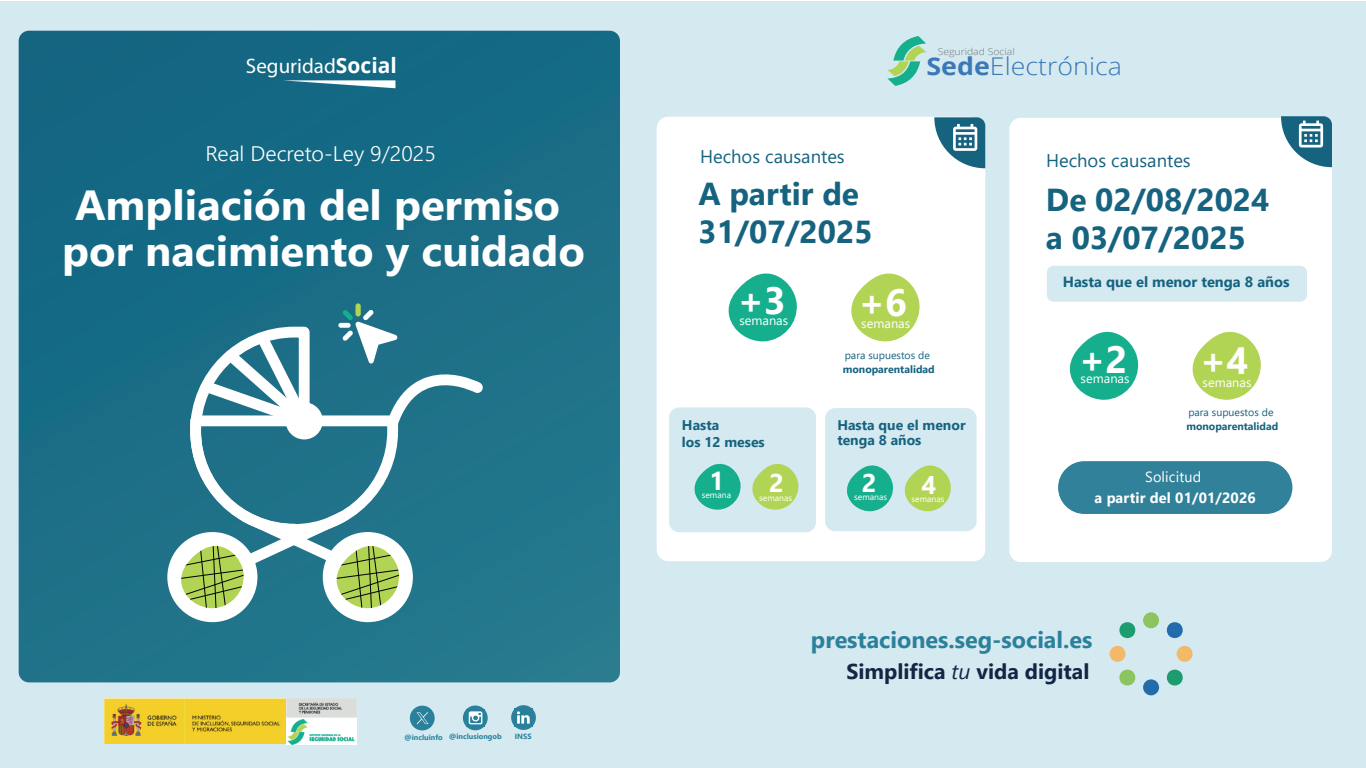
<style>
.page{position:relative;width:1366px;height:768px;background:#fff}
.page>*{position:absolute;margin:0;border:0;box-sizing:border-box;transform-origin:0 0}
.t1{font:700 42px/45.9px "Segoe UI";color:#fff;text-align:center;scale:1.04 1}
.t2{font:700 37.9px "Segoe UI";color:#fff}
.t3{font:700 31.7px/38.1px "Segoe UI";color:#166380}
.t4{font:700 25.6px "Segoe UI";color:#fff}
.t5{font:300 24.4px "Open Sans";color:#3b78b8;scale:1.1 1}
.t6{font:700 23.4px "Segoe UI";color:#2b819b}
.t7{font:700 21.4px "Segoe UI";color:#122744}
.t8{font:300 21px "Segoe UI";color:#fff;scale:1.04 1}
.t9{font:21px "Myriad Pro";color:#fff}
.t10{font:18.4px "Segoe UI";color:#166380}
.t11{font:700 14.7px "Segoe UI";color:#166380}
.t12{font:700 14.7px "Segoe UI";letter-spacing:.01em;color:#fff}
.t13{font:14.7px "Segoe UI";letter-spacing:.01em;color:#fff}
.t14{font:700 14px/17.7px "Segoe UI";color:#166380}
.t15{font:12.8px "Segoe UI";color:#fff}
.t16{font:700 10.6px "Segoe UI";color:#166380}
.t17{font:10.6px "Segoe UI";color:#166380}
.t18{font:300 9.5px "Open Sans";color:#767a7c;scale:1.1 1}
.t19{font:8.7px "Segoe UI";color:#fff}
.t20{font:700 7.5px "Segoe UI";color:#2b819b}
.s1{font-family:"Open Sans";font-weight:700}
.s2{font-weight:700}
.s3{font-weight:400;font-style:italic}
</style>
<div class="page">
<div style="left:0;top:2px;width:1366px;height:766px;background:#d4e9f0"></div>
<div style="left:1009px;top:118px;width:323px;height:444px;background:#fff"></div>
<svg style="left:1069px;top:326px;width:70px;height:75px;background:#61c9b2"></svg>
<div style="left:1047px;top:266px;width:260px;height:36px;background:#d4e9f0;border-radius:7px"></div>
<svg style="left:1191px;top:326px;width:71px;height:75px;background:#cbe28d"></svg>
<svg style="left:19px;top:31px;width:601px;height:651px;background:#1a6d86"></svg>
<div style="left:410px;top:706px;width:25px;height:24px;background:#2b819b;border-radius:50%"></div>
<div style="left:463px;top:706px;width:25px;height:24px;background:#2b819b;border-radius:50%"></div>
<img style="left:104px;top:698px;width:253px;height:46px">
<div style="left:511px;top:705px;width:25px;height:25px;background:#2b819b;border-radius:50%"></div>
<img style="left:416px;top:712px;width:13px;height:12px">
<img style="left:468px;top:711px;width:15px;height:14px">
<img style="left:517px;top:711px;width:13px;height:13px">
<svg style="left:283px;top:80px;width:112px;height:8px"></svg>
<div style="left:657px;top:117px;width:328px;height:444px;background:#fff"></div>
<svg style="left:934px;top:117px;width:51px;height:51px;background:#689aac"></svg>
<svg style="left:1281px;top:116px;width:51px;height:51px;background:#6799ac"></svg>
<div style="left:167px;top:532px;width:90px;height:90px;background:#fff;border-radius:50%"></div>
<div style="left:323px;top:532px;width:90px;height:90px;background:#fff;border-radius:50%"></div>
<svg style="left:727px;top:267px;width:71px;height:75px;background:#63c9b3"></svg>
<svg style="left:850px;top:267px;width:71px;height:75px;background:#cbe28d"></svg>
<div style="left:356px;top:303px;width:5px;height:13px;background:#b2d454;border-radius:3px"></div>
<svg style="left:180px;top:310px;width:308px;height:299px;background:#56949d"></svg>
<div style="left:1058px;top:461px;width:234px;height:53px;background:#308199;border-radius:26px"></div>
<svg style="left:887px;top:36px;width:39px;height:50px"></svg>
<div style="left:669px;top:407px;width:147px;height:125px;background:#d4e9f0;border-radius:10px"></div>
<div style="left:825px;top:408px;width:152px;height:123px;background:#d4e9f0;border-radius:10px"></div>
<svg style="left:694px;top:463px;width:47px;height:47px"></svg>
<svg style="left:752px;top:463px;width:47px;height:47px"></svg>
<svg style="left:847px;top:465px;width:46px;height:47px"></svg>
<svg style="left:904px;top:465px;width:47px;height:47px"></svg>
<div style="left:1143px;top:612px;width:16px;height:16px;background:#8cc560;border-radius:50%"></div>
<div style="left:1143px;top:679px;width:16px;height:16px;background:#226bac;border-radius:50%"></div>
<div style="left:1177px;top:646px;width:16px;height:16px;background:#f2b969;border-radius:50%"></div>
<div style="left:1110px;top:646px;width:16px;height:16px;background:#f2b969;border-radius:50%"></div>
<svg style="left:1166px;top:622px;width:17px;height:16px"></svg>
<svg style="left:1119px;top:669px;width:17px;height:17px"></svg>
<svg style="left:1166px;top:669px;width:17px;height:17px"></svg>
<svg style="left:1119px;top:622px;width:17px;height:16px"></svg>
<p class="t9" style="left:246px;top:53px;width:152px">Seguridad<span class="s1">Social</span></p>
<p class="t8" style="left:206px;top:134px;width:223px">Real Decreto-Ley 9/2025</p>
<h1 class="t1" style="left:62px;top:179px;width:504px">Ampliación del permiso por nacimiento y cuidado</h1>
<p class="t20" style="left:405px;top:730px;width:99px">@incluinfo @inclusiongob</p>
<p class="t20" style="left:515px;top:730px;width:18px">INSS</p>
<p class="t10" style="left:700px;top:139px;width:146px">Hechos causantes</p>
<p class="t18" style="left:938px;top:45px;width:72px">Seguridad Social</p>
<p class="t5" style="left:927px;top:50px;width:179px"><span class="s2">Sede</span>Electrónica</p>
<p class="t10" style="left:1046px;top:143px;width:146px">Hechos causantes</p>
<p class="t3" style="left:699px;top:172px;width:176px">A partir de<br>31/07/2025</p>
<p class="t3" style="left:1046px;top:178px;width:225px">De 02/08/2024 a 03/07/2025</p>
<p class="t2" style="left:737px;top:265px;width:50px">+3</p>
<p class="t2" style="left:858px;top:267px;width:50px">+6</p>
<p class="t15" style="left:739px;top:308px;width:50px">semanas</p>
<p class="t15" style="left:861px;top:312px;width:50px">semanas</p>
<p class="t17" style="left:845px;top:345px;width:87px">para supuestos de</p>
<p class="t16" style="left:843px;top:360px;width:94px">monoparentalidad</p>
<p class="t14" style="left:682px;top:415px;width:84px">Hasta<br>los 12 meses</p>
<p class="t14" style="left:837px;top:417px;width:130px;line-height:14.8px">Hasta que el menor tenga 8 años</p>
<p class="t4" style="left:710px;top:457px;width:16px">1</p>
<p class="t4" style="left:769px;top:459px;width:16px">2</p>
<p class="t19" style="left:702px;top:487px;width:31px">semana</p>
<p class="t19" style="left:759px;top:490px;width:35px">semanas</p>
<p class="t4" style="left:862px;top:458px;width:16px">2</p>
<p class="t4" style="left:922px;top:461px;width:16px">4</p>
<p class="t19" style="left:854px;top:489px;width:35px">semanas</p>
<p class="t19" style="left:912px;top:491px;width:35px">semanas</p>
<p class="t11" style="left:1063px;top:268px;width:228px">Hasta que el menor tenga 8 años</p>
<p class="t2" style="left:1079px;top:324px;width:50px">+2</p>
<p class="t2" style="left:1200px;top:325px;width:50px">+4</p>
<p class="t15" style="left:1081px;top:367px;width:50px">semanas</p>
<p class="t15" style="left:1203px;top:370px;width:50px">semanas</p>
<p class="t17" style="left:1188px;top:402px;width:87px">para supuestos de</p>
<p class="t16" style="left:1186px;top:417px;width:94px">monoparentalidad</p>
<p class="t13" style="left:1145px;top:463px;width:58px">Solicitud</p>
<p class="t12" style="left:1095px;top:484px;width:163px">a partir del 01/01/2026</p>
<p class="t6" style="left:811px;top:618px;width:283px">prestaciones.seg-social.es</p>
<p class="t7" style="left:846px;top:651px;width:245px">Simplifica <span class="s3">tu</span> vida digital</p>
</div>
